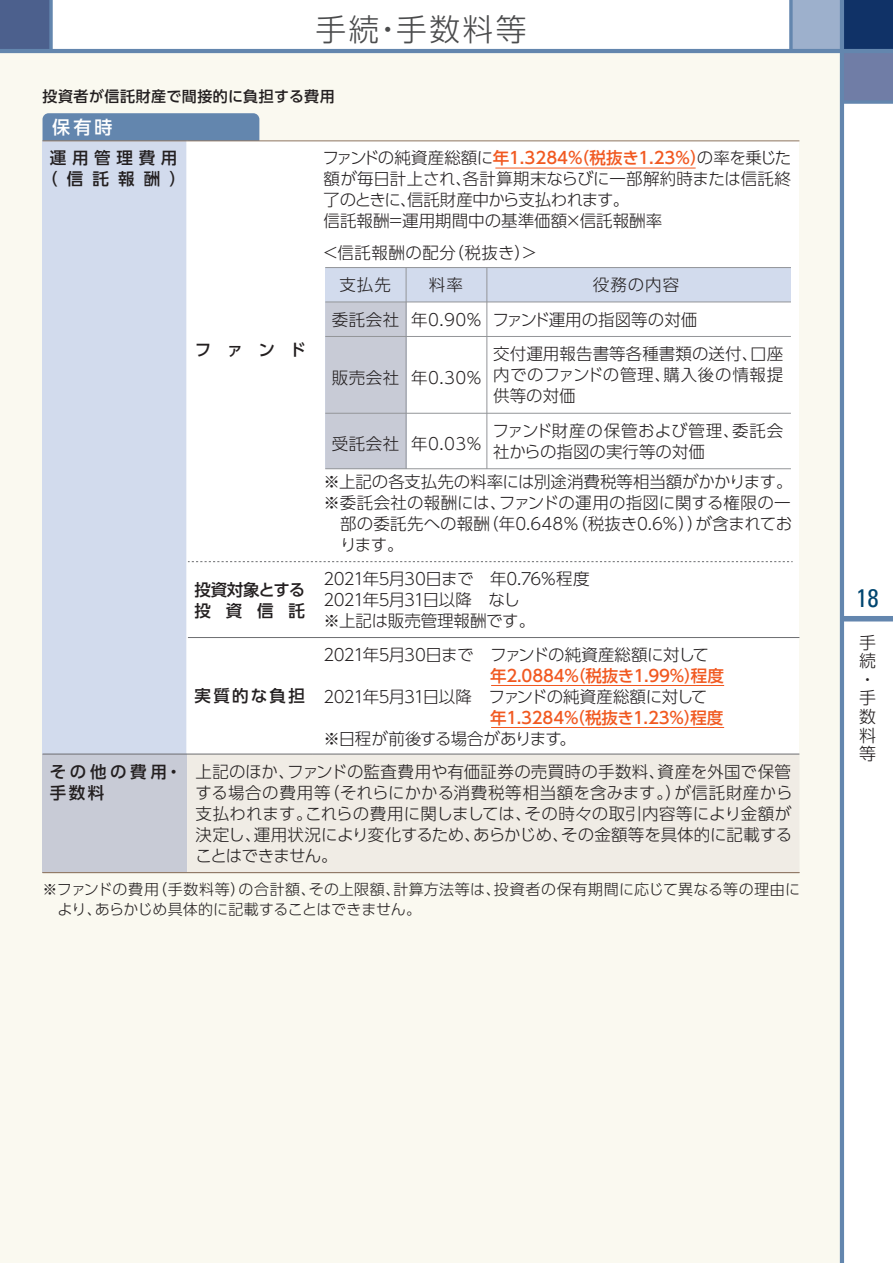
<style>
.page{position:relative;width:893px;height:1263px;background:#fff}
.page>*{position:absolute;margin:0;border:0;box-sizing:border-box;transform-origin:0 0}
.t1{font:300 30.75px "UD Shin Go Pro";letter-spacing:.08em;color:#4b4c4d}
.t2{font:condensed 25.5px "Univers";color:#014670}
.t3{font:500 18px "UD Shin Go Pro";color:#fff}
.t4{font:300 16.95px/18.6px "UD Shin Go Pro";color:#231f20}
.t5{font:300 16.5px/21px "UD Shin Go Pro";color:#231f20}
.t6{font:300 16.5px/21px "UD Shin Go Pro";letter-spacing:-.035em;color:#231f20}
.t7{font:500 16.5px "UD Shin Go Pro";letter-spacing:-.01em;color:#f15921}
.t8{font:300 16.5px "UD Shin Go Pro";letter-spacing:-.045em;color:#231f20}
.t9{font:300 16.5px "UD Shin Go Pro";letter-spacing:-.05em;color:#231f20}
.t10{font:300 16.5px/21px "UD Shin Go Pro";letter-spacing:.025em;color:#231f20}
.t11{font:500 16.5px/21.3px "UD Shin Go Pro";letter-spacing:.22em;color:#231f20}
.t12{font:300 16.5px/32.5px "UD Shin Go Pro";letter-spacing:.03em;color:#231f20}
.t13{font:300 16.5px "UD Shin Go Pro";letter-spacing:-.03em;color:#231f20}
.t14{font:500 16.5px/21.3px "UD Shin Go Pro";letter-spacing:.345em;color:#231f20;text-align:center}
.t15{font:500 16.5px/21px "UD Shin Go Pro";letter-spacing:-.02em;color:#231f20}
.t16{font:300 15px/20.2px "UD Shin Go Pro";letter-spacing:.02em;color:#231f20}
.t17{font:500 15px "UD Shin Go Pro";letter-spacing:.035em;color:#231f20}
.s1{font-weight:500;color:#f15921}
</style>
<div class="page">
<div style="left:0;top:51px;width:842px;height:1212px;background:#faf9f0"></div>
<div style="left:791px;top:0;width:51px;height:51px;background:#9db0cc"></div>
<div style="left:842px;top:0;width:51px;height:51px;background:#103267"></div>
<div style="left:0;top:0;width:51px;height:51px;background:#4c608d"></div>
<div style="left:844px;top:53px;width:49px;height:47px;background:#707da6"></div>
<svg style="left:49px;top:0;width:4px;height:49px"></svg>
<div style="left:842px;top:616px;width:51px;height:5px;background:#6386ae"></div>
<hr style="left:840px;top:0;width:4px;height:1263px;background:#6386ae">
<hr style="left:0;top:49px;width:893px;height:4px;background:#6386ae">
<svg style="left:844px;top:100px;width:49px;height:4px"></svg>
<svg style="left:789px;top:0;width:4px;height:49px"></svg>
<div style="left:43px;top:113px;width:216px;height:34px;background:#6386ae;border-radius:6px"></div>
<div style="left:43px;top:141px;width:756px;height:731px;background:#fff"></div>
<div style="left:43px;top:141px;width:144px;height:731px;background:#d2dbed"></div>
<div style="left:187px;top:755px;width:612px;height:117px;background:#f0ece5"></div>
<div style="left:43px;top:754px;width:144px;height:118px;background:#c8cbd6"></div>
<div style="left:325px;top:268px;width:466px;height:34px;background:#d2dbed"></div>
<div style="left:325px;top:302px;width:81px;height:167px;background:#c8cbd6"></div>
<svg style="left:188px;top:561px;width:605px;height:1px"></svg>
<hr style="left:188px;top:637px;width:611px;height:1px;background:#6c6d70">
<hr style="left:43px;top:872px;width:756px;height:1px;background:#927b68">
<hr style="left:186px;top:141px;width:2px;height:613px;background:#fff">
<hr style="left:43px;top:140px;width:756px;height:1px;background:#927b68">
<hr style="left:43px;top:754px;width:756px;height:1px;background:#6c6d70">
<hr style="left:325px;top:336px;width:466px;height:1px;background:#939598">
<hr style="left:325px;top:413px;width:466px;height:1px;background:#939598">
<hr style="left:325px;top:267px;width:466px;height:1px;background:#939598">
<hr style="left:325px;top:301px;width:466px;height:1px;background:#939598">
<hr style="left:406px;top:268px;width:1px;height:201px;background:#939598">
<hr style="left:486px;top:268px;width:1px;height:201px;background:#939598">
<hr style="left:325px;top:468px;width:466px;height:1px;background:#939598">
<hr style="left:495px;top:168px;width:201px;height:1px;background:#f15921">
<hr style="left:491px;top:685px;width:233px;height:1px;background:#f15921">
<hr style="left:491px;top:727px;width:233px;height:1px;background:#f15921">
<h1 class="t1" style="left:315px;top:4px;width:213px">手続・手数料等</h1>
<p class="t17" style="left:43px;top:84px;width:294px">投資者が信託財産で間接的に負担する費用</p>
<p class="t3" style="left:52px;top:113px;width:62px">保有時</p>
<p class="t14" style="left:41px;top:147px;width:146px">運用管理費用（信託報酬）</p>
<p class="t11" style="left:50px;top:760px;width:134px">その他の費用・手数料</p>
<p class="t11" style="left:195px;top:338px;width:113px">ファンド</p>
<p class="t15" style="left:195px;top:579px;width:112px">投資対象とする投資信託</p>
<p class="t11" style="left:195px;top:685px;width:112px">実質的な負担</p>
<p class="t5" style="left:323px;top:147px;width:470px">ファンドの純資産総額に<span class="s1">年1.3284％（税抜き1.23％）</span>の率を乗じた額が毎日計上され、各計算期末ならびに一部解約時または信託終了のときに、信託財産中から支払われます。<br>信託報酬＝運用期間中の基準価額×信託報酬率</p>
<p class="t12" style="left:339px;top:236px;width:200px;text-indent:-17px">＜信託報酬の配分（税抜き）＞支払先</p>
<p class="t5" style="left:332px;top:308px;width:69px">委託会社</p>
<p class="t5" style="left:429px;top:274px;width:35px">料率</p>
<p class="t5" style="left:593px;top:274px;width:88px">役務の内容</p>
<p class="t5" style="left:411px;top:308px;width:73px">年0.90％</p>
<p class="t5" style="left:492px;top:301px;width:292px;line-height:34.5px">ファンド運用の指図等の対価<br>交付運用報告書等各種書類の送付、口座</p>
<p class="t10" style="left:493px;top:364px;width:292px">内でのファンドの管理、購入後の情報提供等の対価</p>
<p class="t5" style="left:492px;top:419px;width:292px">ファンド財産の保管および管理、委託会社からの指図の実行等の対価</p>
<p class="t5" style="left:411px;top:367px;width:73px">年0.30％</p>
<p class="t5" style="left:332px;top:367px;width:69px">販売会社</p>
<p class="t5" style="left:411px;top:433px;width:73px">年0.03％</p>
<p class="t5" style="left:324px;top:471px;width:471px">※上記の各支払先の料率には別途消費税等相当額がかかります。</p>
<p class="t5" style="left:324px;top:492px;width:469px">※委託会社の報酬には、ファンドの運用の指図に関する権限の一</p>
<p class="t5" style="left:340px;top:513px;width:454px">部の委託先への報酬（年0.648％（税抜き0.6％））が含まれてお</p>
<p class="t5" style="left:340px;top:534px;width:65px">ります。</p>
<p class="t6" style="left:324px;top:568px;width:268px">2021年5月30日まで　年0.76％程度<br>2021年5月31日以降　なし<br>※上記は販売管理報酬です。</p>
<p class="t8" style="left:324px;top:641px;width:387px">2021年5月30日まで　ファンドの純資産総額に対して</p>
<p class="t7" style="left:490px;top:662px;width:235px">年2.0884％（税抜き1.99％）程度</p>
<p class="t9" style="left:324px;top:683px;width:385px">2021年5月31日以降　ファンドの純資産総額に対して</p>
<p class="t7" style="left:490px;top:704px;width:235px">年1.3284％（税抜き1.23％）程度</p>
<p class="t13" style="left:324px;top:725px;width:254px">※日程が前後する場合があります。</p>
<p class="t5" style="left:332px;top:433px;width:69px">受託会社</p>
<p class="t5" style="left:196px;top:760px;width:598px;text-align:justify">上記のほか、ファンドの監査費用や有価証券の売買時の手数料、資産を外国で保管する場合の費用等（それらにかかる消費税等相当額を含みます。）が信託財産から支払われます。これらの費用に関しましては、その時々の取引内容等により金額が決定し、運用状況により変化するため、あらかじめ、その金額等を具体的に記載することはできません。</p>
<p class="t16" style="left:58px;top:878px;width:744px;text-indent:-15px">※ファンドの費用（手数料等）の合計額、その上限額、計算方法等は、投資者の保有期間に応じて異なる等の理由により、あらかじめ具体的に記載することはできません。</p>
<h2 class="t2" style="left:856px;top:582px;width:24px">18</h2>
<p class="t4" style="left:859px;top:632px;width:18px">手続・手数料等</p>
</div>
